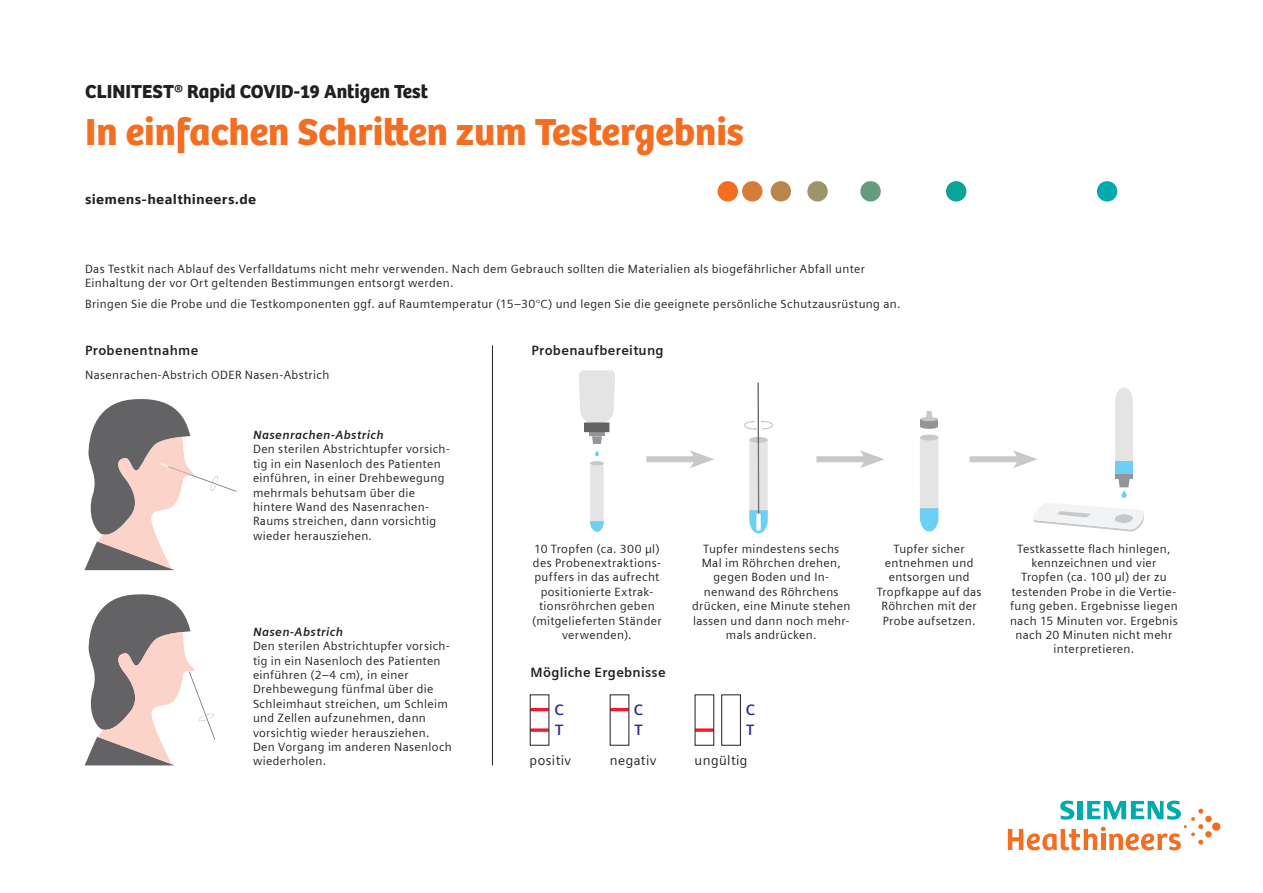
<style>
.page{position:relative;width:1263px;height:893px;background:#fff}
.page>*{position:absolute;margin:0;border:0;box-sizing:border-box;transform-origin:0 0}
.t1{font:39px "Bree SH Headline Regular";letter-spacing:.005em;color:#f36e21}
.t2{font:19.5px "Bree SH Headline Regular";letter-spacing:.005em;color:#231f20}
.t3{font:700 15.15px/20.1px "Siemens Sans";color:#2e3092}
.t4{font:700 13.5px "Siemens Sans";letter-spacing:.025em;color:#231f20}
.t5{font:900 13.5px "Siemens Sans";letter-spacing:.02em;color:#231f20}
.t6{font:13.5px "Siemens Sans";letter-spacing:.035em;color:#231f20}
.t7{font:12px/14.4px "Siemens Sans";letter-spacing:.025em;color:#231f20;text-align:center}
.t8{font:italic 700 12px "Siemens Sans";letter-spacing:.03em;color:#231f20}
</style>
<div class="page">
<svg style="left:1008px;top:801px;width:212px;height:49px"></svg>
<div style="left:718px;top:181px;width:20px;height:21px;background:#f36e21;border-radius:50%"></div>
<div style="left:742px;top:181px;width:20px;height:21px;background:#d67c38;border-radius:50%"></div>
<div style="left:771px;top:181px;width:20px;height:21px;background:#ba864f;border-radius:50%"></div>
<div style="left:807px;top:181px;width:21px;height:21px;background:#999768;border-radius:50%"></div>
<div style="left:860px;top:181px;width:21px;height:21px;background:#669b7e;border-radius:50%"></div>
<div style="left:946px;top:181px;width:20px;height:21px;background:#0aa495;border-radius:50%"></div>
<div style="left:1097px;top:181px;width:20px;height:21px;background:#00aaad;border-radius:50%"></div>
<svg style="left:84px;top:399px;width:153px;height:171px"></svg>
<svg style="left:85px;top:594px;width:130px;height:171px"></svg>
<svg style="left:590px;top:461px;width:14px;height:4px"></svg>
<svg style="left:595px;top:450px;width:4px;height:6px"></svg>
<svg style="left:579px;top:370px;width:36px;height:53px;background:#e5e5e6"></svg>
<hr style="left:589px;top:432px;width:16px;height:4px;background:#939598">
<svg style="left:592px;top:436px;width:10px;height:8px"></svg>
<div style="left:585px;top:423px;width:24px;height:9px;background:#636366"></div>
<svg style="left:590px;top:463px;width:14px;height:69px"></svg>
<svg style="left:744px;top:382px;width:29px;height:151px"></svg>
<div style="left:920px;top:435px;width:18px;height:6px;background:#c7c8ca;border-radius:50%"></div>
<svg style="left:920px;top:438px;width:18px;height:94px;background:#cadfe8"></svg>
<svg style="left:920px;top:425px;width:18px;height:4px"></svg>
<div style="left:920px;top:420px;width:18px;height:7px;background:#939598"></div>
<svg style="left:920px;top:417px;width:18px;height:4px"></svg>
<svg style="left:926px;top:411px;width:6px;height:9px"></svg>
<svg style="left:1121px;top:490px;width:6px;height:8px"></svg>
<svg style="left:1033px;top:503px;width:111px;height:29px"></svg>
<svg style="left:1115px;top:387px;width:18px;height:100px;background:#dcdddf"></svg>
<div style="left:1115px;top:461px;width:18px;height:12px;background:#6bcff6"></div>
<svg style="left:532px;top:728px;width:15px;height:4px"></svg>
<hr style="left:530px;top:708px;width:19px;height:3px;background:#ee1b2d">
<hr style="left:610px;top:708px;width:19px;height:3px;background:#ee1b2d">
<svg style="left:697px;top:728px;width:15px;height:4px"></svg>
<div style="left:721px;top:694px;width:20px;height:52px;border:1px solid #231f20"></div>
<hr style="left:492px;top:345px;width:1px;height:420px;background:#231f20">
<div style="left:646px;top:456px;width:54px;height:6px;background:#c7c8ca"></div>
<svg style="left:689px;top:450px;width:25px;height:18px"></svg>
<div style="left:816px;top:456px;width:54px;height:6px;background:#c7c8ca"></div>
<svg style="left:859px;top:450px;width:25px;height:18px"></svg>
<div style="left:969px;top:456px;width:54px;height:6px;background:#c7c8ca"></div>
<svg style="left:1012px;top:450px;width:25px;height:18px"></svg>
<h2 class="t2" style="left:85px;top:80px;width:344px">CLINITEST® Rapid COVID-19 Antigen Test</h2>
<h1 class="t1" style="left:85px;top:108px;width:660px">In einfachen Schritten zum Testergebnis</h1>
<p class="t5" style="left:85px;top:191px;width:173px">siemens-healthineers.de</p>
<p class="t7" style="left:85px;top:261px;width:781px;text-align:left">Das Testkit nach Ablauf des Verfalldatums nicht mehr verwenden. Nach dem Gebrauch sollten die Materialien als biogefährlicher Abfall unter<br>Einhaltung der vor Ort geltenden Bestimmungen entsorgt werden.</p>
<p class="t7" style="left:85px;top:297px;width:817px">Bringen Sie die Probe und die Testkomponenten ggf. auf Raumtemperatur (15–30°C) und legen Sie die geeignete persönliche Schutzausrüstung an.</p>
<p class="t4" style="left:85px;top:343px;width:115px">Probenentnahme</p>
<p class="t4" style="left:531px;top:343px;width:134px">Probenaufbereitung</p>
<p class="t7" style="left:85px;top:367px;width:246px">Nasenrachen-Abstrich ODER Nasen-Abstrich</p>
<p class="t8" style="left:253px;top:428px;width:132px">Nasenrachen-Abstrich</p>
<p class="t7" style="left:253px;top:442px;width:198px;text-align:left">Den sterilen Abstrichtupfer vorsich&shy;tig in ein Nasenloch des Patienten einführen, in einer Drehbewegung mehrmals behutsam über die hintere Wand des Nasenrachen-<br>Raums streichen, dann vorsichtig wieder herausziehen.</p>
<p class="t8" style="left:253px;top:625px;width:92px">Nasen-Abstrich</p>
<p class="t7" style="left:253px;top:639px;width:200px;text-align:left">Den sterilen Abstrichtupfer vorsich&shy;tig in ein Nasenloch des Patienten einführen (2–4 cm), in einer<br>Drehbewegung fünfmal über die<br>Schleimhaut streichen, um Schleim und Zellen aufzunehmen, dann vorsichtig wieder herausziehen.<br>Den Vorgang im anderen Nasenloch wiederholen.</p>
<p class="t7" style="left:532px;top:541px;width:131px">10 Tropfen (ca. 300 µl) des Probenextraktions&shy;puffers in das aufrecht positionierte Extrak&shy;tionsröhrchen geben (mitgelieferten Ständer verwenden).</p>
<p class="t7" style="left:692px;top:541px;width:160px">Tupfer mindestens sechs<br>Mal im Röhrchen drehen, gegen Boden und In&shy;nenwand des Röhrchens drücken, eine Minute stehen lassen und dann noch mehr&shy;mals andrücken.</p>
<p class="t7" style="left:877px;top:541px;width:106px">Tupfer sicher entnehmen und entsorgen und<br>Tropfkappe auf das<br>Röhrchen mit der<br>Probe aufsetzen.</p>
<p class="t7" style="left:1010px;top:541px;width:169px">Testkassette flach hinlegen, kennzeichnen und vier<br>Tropfen (ca. 100 µl) der zu testenden Probe in die Vertie&shy;fung geben. Ergebnisse liegen nach 15 Minuten vor. Ergebnis nach 20 Minuten nicht mehr interpretieren.</p>
<p class="t4" style="left:530px;top:664px;width:137px">Mögliche Ergebnisse</p>
<p class="t3" style="left:555px;top:699px;width:11px">C<br>T</p>
<p class="t3" style="left:634px;top:700px;width:11px">C<br>T</p>
<p class="t3" style="left:746px;top:700px;width:11px">C<br>T</p>
<p class="t6" style="left:530px;top:752px;width:43px">positiv</p>
<p class="t6" style="left:610px;top:752px;width:48px">negativ</p>
<p class="t6" style="left:695px;top:752px;width:54px">ungültig</p>
</div>
